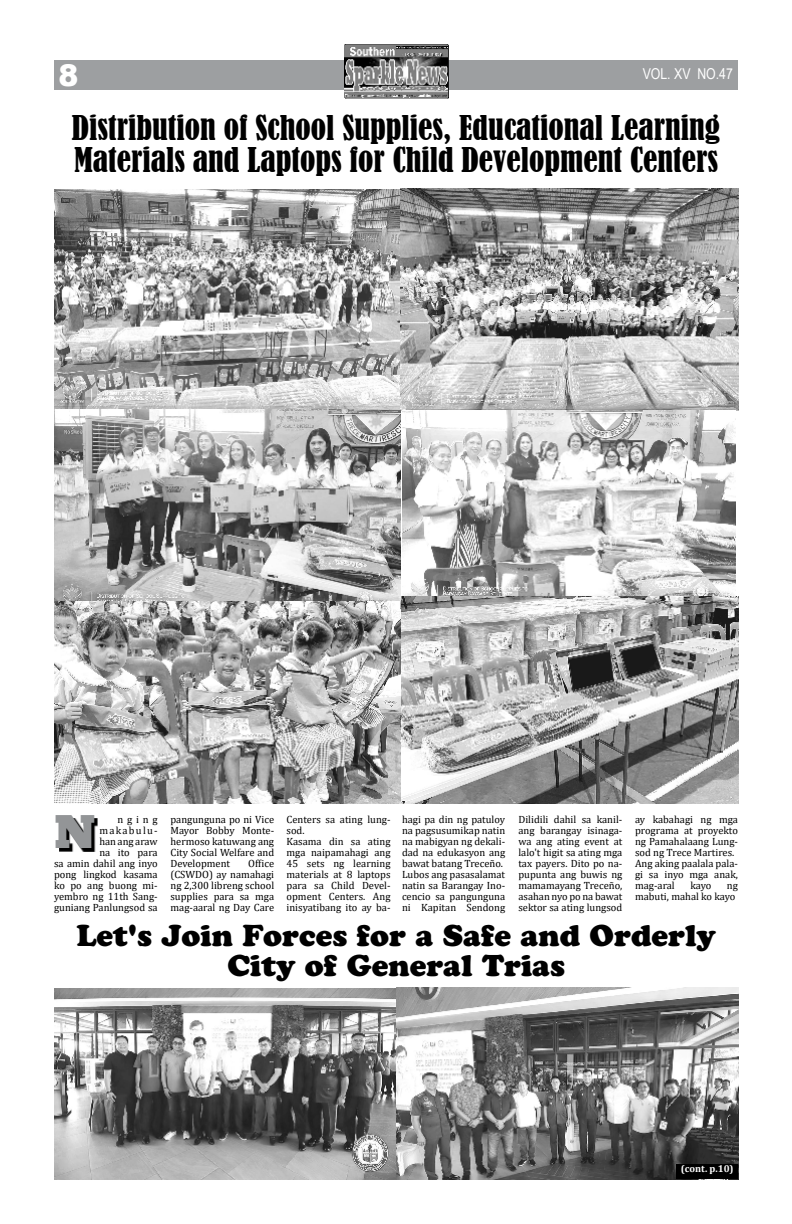
<style>
.page{position:relative;width:792px;height:1224px;background:#fff}
.page>*{position:absolute;margin:0;border:0;box-sizing:border-box;transform-origin:0 0}
.t1{font:800 49px "Rockwell";color:#939597}
.t2{font:condensed 32px/32px "Bernard";color:#000}
.t3{font:30px/30px "Cooper Black Std";color:#000;text-align:center}
.t4{font:900 30px "Arial";color:#fff}
.t5{font:15px "Arial Narrow";color:#fff}
.t6{font:10.5px/11px "Cambria";color:#000;text-align:justify}
.t7{font:700 10px "Cambria";color:#fff}
</style>
<div class="page">
<div style="left:54px;top:61px;width:684px;height:29px;background:#9d9fa1"></div>
<svg style="left:345px;top:45px;width:104px;height:53px"></svg>
<img style="left:345px;top:45px;width:102px;height:52px">
<img style="left:54px;top:189px;width:346px;height:219px">
<img style="left:400px;top:188px;width:338px;height:222px">
<img style="left:54px;top:410px;width:346px;height:394px">
<img style="left:402px;top:411px;width:333px;height:185px">
<img style="left:402px;top:596px;width:336px;height:208px">
<svg style="left:59px;top:818px;width:39px;height:34px"></svg>
<img style="left:55px;top:988px;width:683px;height:192px">
<div style="left:676px;top:1164px;width:62px;height:14px;background:#000"></div>
<h3 class="t4" style="left:59px;top:58px;width:22px">8</h3>
<h3 class="t5" style="left:643px;top:65px;width:92px">VOL. XV NO.47</h3>
<h2 class="t2" style="left:72px;top:113px;width:650px">Distribution of School Supplies, Educational Learning<br>Materials and Laptops for Child Development Centers</h2>
<h1 class="t1" style="left:54px;top:803px;width:43px">N</h1>
<p class="t6" style="left:54px;top:847px;width:105px;text-indent:45px">na ito para sa amin dahil ang inyo pong lingkod kasama ko po ang buong mi&shy;yembro ng 11th Sang&shy;guniang Panlungsod sa</p>
<p class="t6" style="left:287px;top:814px;width:106px;text-align:left">Centers sa ating lung&shy;sod.<br>Kasama din sa ating mga naipamahagi ang<br>45 sets ng learning materials at 8 laptops para sa Child Devel&shy;opment Centers. Ang inisyatibang ito ay ba-</p>
<p class="t6" style="left:402px;top:814px;width:105px;text-align:left">hagi pa din ng patuloy na pagsusumikap natin na mabigyan ng dekali&shy;dad na edukasyon ang bawat batang Treceño.<br>Lubos ang pasasalamat natin sa Barangay Ino&shy;cencio sa pangunguna ni Kapitan Sendong</p>
<p class="t6" style="left:518px;top:814px;width:106px">Dilidili dahil sa kanil&shy;ang barangay isinaga&shy;wa ang ating event at lalo't higit sa ating mga tax payers. Dito po na&shy;pupunta ang buwis ng mamamayang Treceño, asahan nyo po na bawat sektor sa ating lungsod</p>
<p class="t6" style="left:635px;top:814px;width:104px;text-align:left">ay kabahagi ng mga programa at proyekto ng Pamahalaang Lung&shy;sod ng Trece Martires.<br>Ang aking paalala pala&shy;gi sa inyo mga anak, mag-aral</p>
<p class="t6" style="left:170px;top:814px;width:105px">pangunguna po ni Vice Mayor Bobby Monte&shy;hermoso katuwang ang City Social Welfare and Development</p>
<p class="t6" style="left:99px;top:814px;width:60px;text-indent:18px">nging makabulu&shy;han ang araw</p>
<p class="t6" style="left:170px;top:858px;width:105px;text-indent:78px">Office (CSWDO) ay namahagi ng 2,300 libreng school supplies para sa mga mag-aaral ng Day Care</p>
<p class="t6" style="left:690px;top:880px;width:23px">kayo</p>
<p class="t6" style="left:635px;top:880px;width:104px;text-align:right">ng<br>mabuti, mahal ko kayo</p>
<h3 class="t3" style="left:77px;top:923px;width:641px">Let's Join Forces for a Safe and Orderly<br>City of General Trias</h3>
<p class="t7" style="left:681px;top:1163px;width:54px">(cont. p.10)</p>
</div>
